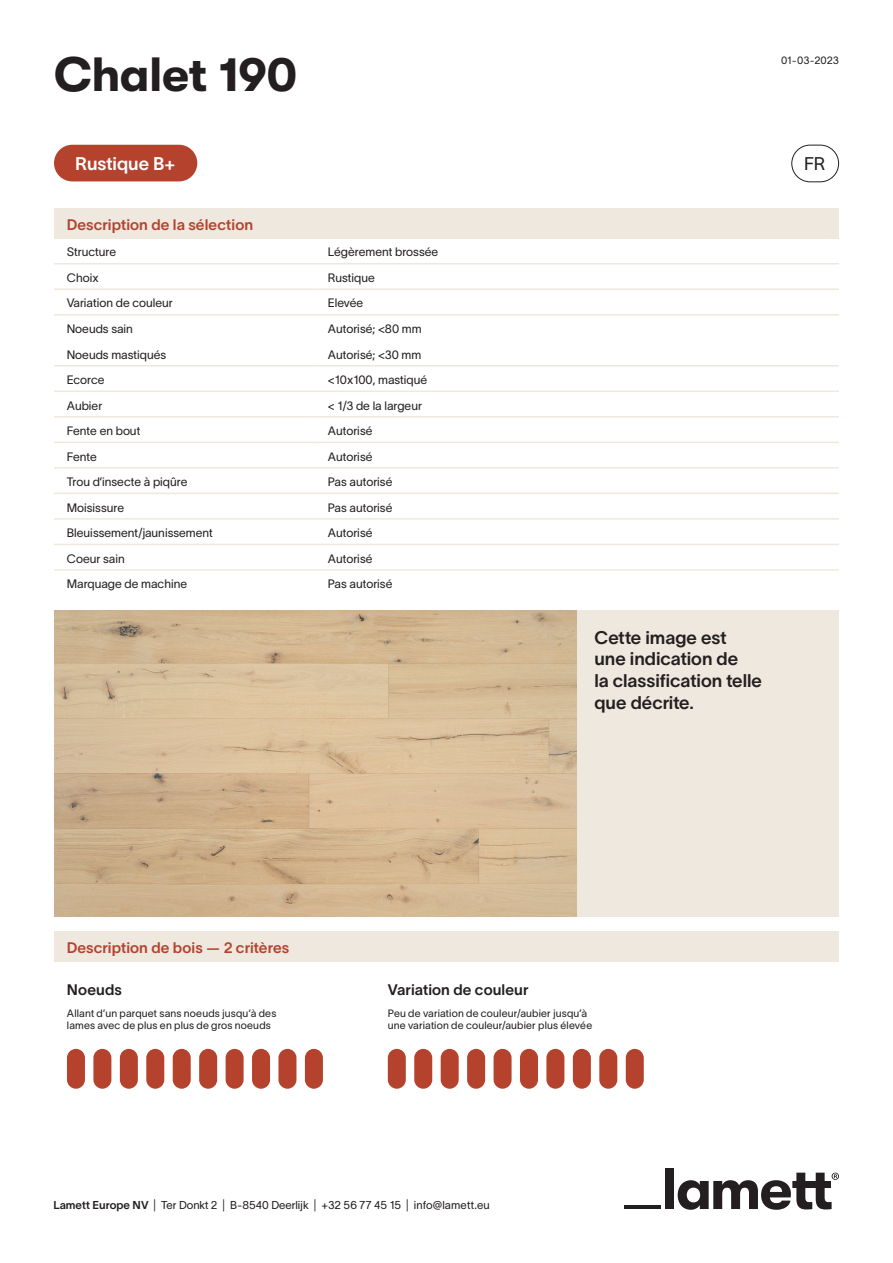
<style>
.page{position:relative;width:893px;height:1263px;background:#fff}
.page>*{position:absolute;margin:0;border:0;box-sizing:border-box;transform-origin:0 0}
.t1{font:700 48px "GT Walsheim";letter-spacing:-.01em;color:#231f20}
.t2{font:18px/21.6px "TWK Lausanne 600";letter-spacing:-.005em;color:#231f20}
.t3{font:18px "TWK Lausanne 600";letter-spacing:-.005em;color:#fff}
.t4{font:18px "TWK Lausanne 300";color:#231f20}
.t5{font:15px "TWK Lausanne 600";color:#b4422d}
.t6{font:15px "TWK Lausanne 600";letter-spacing:.005em;color:#231f20}
.t7{font:12px "TWK Lausanne 300";color:#231f20}
.t8{font:11.25px "TWK Lausanne 300";color:#231f20}
.t9{font:10.5px/12.6px "TWK Lausanne 300";letter-spacing:.015em;color:#231f20}
.s1{font-family:"TWK Lausanne 600"}
</style>
<div class="page">
<div style="left:54px;top:145px;width:143px;height:36px;background:#b4422d;border-radius:18px"></div>
<div style="left:791px;top:145px;width:48px;height:37px;border:1px solid #231f20;border-radius:18px"></div>
<div style="left:54px;top:208px;width:785px;height:30px;background:#eee8df"></div>
<hr style="left:54px;top:237px;width:261px;height:2px;background:#eee8df">
<hr style="left:315px;top:237px;width:524px;height:2px;background:#eee8df">
<hr style="left:54px;top:263px;width:261px;height:1px;background:#eee8df">
<hr style="left:315px;top:263px;width:524px;height:1px;background:#eee8df">
<hr style="left:54px;top:288px;width:261px;height:2px;background:#eee8df">
<hr style="left:315px;top:288px;width:524px;height:2px;background:#eee8df">
<hr style="left:54px;top:314px;width:261px;height:1px;background:#eee8df">
<hr style="left:315px;top:314px;width:524px;height:1px;background:#eee8df">
<hr style="left:54px;top:365px;width:261px;height:2px;background:#eee8df">
<hr style="left:315px;top:365px;width:524px;height:2px;background:#eee8df">
<hr style="left:54px;top:391px;width:261px;height:1px;background:#eee8df">
<hr style="left:315px;top:391px;width:524px;height:1px;background:#eee8df">
<hr style="left:54px;top:416px;width:261px;height:2px;background:#eee8df">
<hr style="left:315px;top:416px;width:524px;height:2px;background:#eee8df">
<hr style="left:54px;top:442px;width:261px;height:1px;background:#eee8df">
<hr style="left:315px;top:442px;width:524px;height:1px;background:#eee8df">
<hr style="left:54px;top:467px;width:261px;height:2px;background:#eee8df">
<hr style="left:315px;top:467px;width:524px;height:2px;background:#eee8df">
<hr style="left:54px;top:493px;width:261px;height:1px;background:#eee8df">
<hr style="left:315px;top:493px;width:524px;height:1px;background:#eee8df">
<hr style="left:54px;top:518px;width:261px;height:2px;background:#eee8df">
<hr style="left:315px;top:518px;width:524px;height:2px;background:#eee8df">
<hr style="left:54px;top:544px;width:261px;height:1px;background:#eee8df">
<hr style="left:315px;top:544px;width:524px;height:1px;background:#eee8df">
<hr style="left:54px;top:569px;width:261px;height:2px;background:#eee8df">
<hr style="left:315px;top:569px;width:524px;height:2px;background:#eee8df">
<div style="left:665px;top:1168px;width:9px;height:41px;background:#231f20"></div>
<svg style="left:678px;top:1173px;width:161px;height:37px"></svg>
<hr style="left:624px;top:1205px;width:37px;height:4px;background:#231f20">
<img style="left:54px;top:610px;width:523px;height:306px">
<div style="left:577px;top:610px;width:262px;height:306px;background:#eee8df"></div>
<div style="left:54px;top:931px;width:785px;height:30px;background:#eee8df"></div>
<hr style="left:54px;top:960px;width:785px;height:2px;background:#eee8df">
<div style="left:67px;top:1049px;width:18px;height:40px;background:#b4422d;border-radius:9px"></div>
<div style="left:93px;top:1049px;width:18px;height:40px;background:#b4422d;border-radius:9px"></div>
<div style="left:120px;top:1049px;width:18px;height:40px;background:#b4422d;border-radius:9px"></div>
<div style="left:146px;top:1049px;width:18px;height:40px;background:#b4422d;border-radius:9px"></div>
<div style="left:173px;top:1049px;width:18px;height:40px;background:#b4422d;border-radius:9px"></div>
<div style="left:199px;top:1049px;width:18px;height:40px;background:#b4422d;border-radius:9px"></div>
<div style="left:226px;top:1049px;width:18px;height:40px;background:#b4422d;border-radius:9px"></div>
<div style="left:252px;top:1049px;width:18px;height:40px;background:#b4422d;border-radius:9px"></div>
<div style="left:278px;top:1049px;width:18px;height:40px;background:#b4422d;border-radius:9px"></div>
<div style="left:305px;top:1049px;width:18px;height:40px;background:#b4422d;border-radius:9px"></div>
<div style="left:388px;top:1049px;width:18px;height:40px;background:#b4422d;border-radius:9px"></div>
<div style="left:414px;top:1049px;width:18px;height:40px;background:#b4422d;border-radius:9px"></div>
<div style="left:441px;top:1049px;width:18px;height:40px;background:#b4422d;border-radius:9px"></div>
<div style="left:467px;top:1049px;width:18px;height:40px;background:#b4422d;border-radius:9px"></div>
<div style="left:494px;top:1049px;width:18px;height:40px;background:#b4422d;border-radius:9px"></div>
<div style="left:520px;top:1049px;width:18px;height:40px;background:#b4422d;border-radius:9px"></div>
<div style="left:546px;top:1049px;width:18px;height:40px;background:#b4422d;border-radius:9px"></div>
<div style="left:573px;top:1049px;width:18px;height:40px;background:#b4422d;border-radius:9px"></div>
<div style="left:599px;top:1049px;width:18px;height:40px;background:#b4422d;border-radius:9px"></div>
<div style="left:626px;top:1049px;width:18px;height:40px;background:#b4422d;border-radius:9px"></div>
<p class="t1" style="left:54px;top:47px;width:245px">Chalet 190</p>
<p class="t9" style="left:781px;top:53px;width:59px">01-03-2023</p>
<p class="t3" style="left:75px;top:151px;width:102px">Rustique B+</p>
<p class="t4" style="left:804px;top:151px;width:23px">FR</p>
<p class="t5" style="left:67px;top:214px;width:188px">Description de la sélection</p>
<p class="t7" style="left:67px;top:244px;width:51px">Structure</p>
<p class="t7" style="left:328px;top:244px;width:112px">Légèrement brossée</p>
<p class="t7" style="left:67px;top:269px;width:33px">Choix</p>
<p class="t7" style="left:328px;top:269px;width:49px">Rustique</p>
<p class="t7" style="left:67px;top:295px;width:108px">Variation de couleur</p>
<p class="t7" style="left:328px;top:295px;width:37px">Elevée</p>
<p class="t7" style="left:67px;top:320px;width:68px">Noeuds sain</p>
<p class="t7" style="left:328px;top:320px;width:95px">Autorisé; &lt;80 mm</p>
<p class="t7" style="left:67px;top:346px;width:101px">Noeuds mastiqués</p>
<p class="t7" style="left:328px;top:346px;width:95px">Autorisé; &lt;30 mm</p>
<p class="t7" style="left:67px;top:371px;width:39px">Ecorce</p>
<p class="t7" style="left:328px;top:371px;width:101px">&lt;10x100, mastiqué</p>
<p class="t7" style="left:67px;top:397px;width:37px">Aubier</p>
<p class="t7" style="left:328px;top:397px;width:96px">&lt; 1/3 de la largeur</p>
<p class="t7" style="left:67px;top:422px;width:75px">Fente en bout</p>
<p class="t7" style="left:328px;top:422px;width:46px">Autorisé</p>
<p class="t7" style="left:67px;top:448px;width:32px">Fente</p>
<p class="t7" style="left:328px;top:448px;width:46px">Autorisé</p>
<p class="t7" style="left:67px;top:473px;width:122px">Trou d’insecte à piqûre</p>
<p class="t7" style="left:328px;top:473px;width:66px">Pas autorisé</p>
<p class="t7" style="left:67px;top:499px;width:59px">Moisissure</p>
<p class="t7" style="left:328px;top:499px;width:66px">Pas autorisé</p>
<p class="t7" style="left:67px;top:524px;width:148px">Bleuissement/jaunissement</p>
<p class="t7" style="left:328px;top:524px;width:46px">Autorisé</p>
<p class="t7" style="left:67px;top:550px;width:60px">Coeur sain</p>
<p class="t7" style="left:328px;top:550px;width:46px">Autorisé</p>
<p class="t7" style="left:67px;top:575px;width:122px">Marquage de machine</p>
<p class="t7" style="left:328px;top:575px;width:66px">Pas autorisé</p>
<p class="t2" style="left:594px;top:625px;width:169px">Cette image est une indication de<br>la classification telle que décrite.</p>
<p class="t5" style="left:67px;top:937px;width:224px">Description de bois — 2 critères</p>
<p class="t6" style="left:67px;top:979px;width:56px">Noeuds</p>
<p class="t6" style="left:388px;top:979px;width:142px">Variation de couleur</p>
<p class="t9" style="left:67px;top:1006px;width:211px">Allant d’un parquet sans noeuds jusqu’à des lames avec de plus en plus de gros noeuds</p>
<p class="t9" style="left:388px;top:1006px;width:206px">Peu de variation de couleur/aubier jusqu’à une variation de couleur/aubier plus élevée</p>
<p class="t8" style="left:53px;top:1197px;width:438px"><span class="s1">Lamett Europe NV</span> | Ter Donkt 2 | B-8540 Deerlijk | +32 56 77 45 15 | info@lamett.eu</p>
</div>
